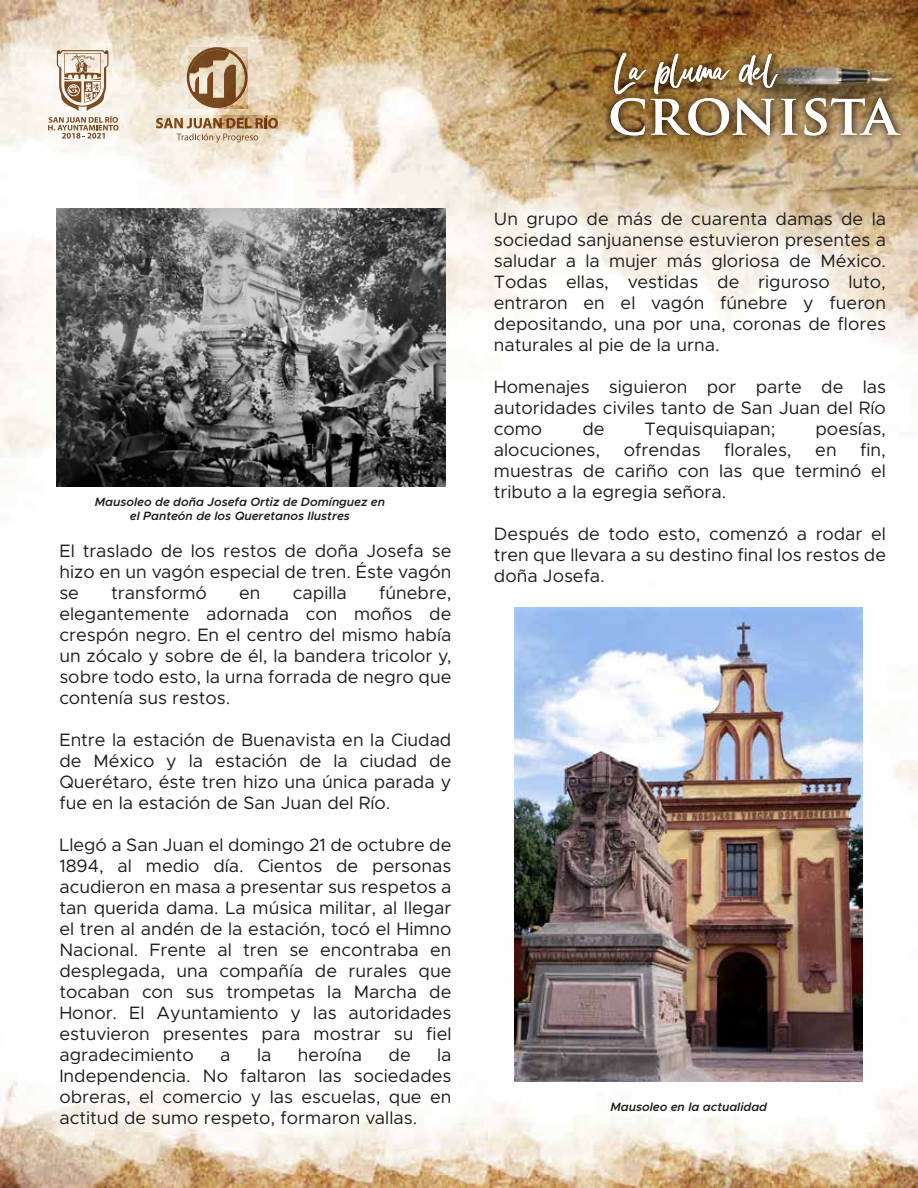
<style>
.page{position:relative;width:918px;height:1188px;background:#fff}
.page>*{position:absolute;margin:0;border:0;box-sizing:border-box;transform-origin:0 0}
.t1{font:78.9px "Display Clean";color:#fff}
.t2{font:700 55.95px "Trajan Pro";color:#fff}
.t3{font:18px/21px "Metropolis";color:#1d1d1b;text-align:justify}
.t4{font:italic 600 12.15px/14.5px "Metropolis";color:#1d1d1b;text-align:center}
</style>
<div class="page">
<img style="left:0;top:0;width:918px;height:1188px">
<img style="left:601px;top:16px;width:190px;height:57px">
<img style="left:595px;top:73px;width:318px;height:91px">
<svg style="left:48px;top:50px;width:71px;height:89px"></svg>
<svg style="left:156px;top:116px;width:122px;height:27px;background:#ceb598"></svg>
<svg style="left:187px;top:47px;width:60px;height:61px;background:#b19270"></svg>
<img style="left:57px;top:209px;width:389px;height:277px">
<img style="left:515px;top:608px;width:348px;height:473px">
<p class="t4" style="left:95px;top:494px;width:292px">Mausoleo de doña Josefa Ortiz de Domínguez en el Panteón de los Queretanos Ilustres</p>
<p class="t3" style="left:59px;top:540px;width:394px">El traslado de los restos de doña Josefa se hizo en un vagón especial de tren. Éste vagón se</p>
<p class="t3" style="left:59px;top:582px;width:394px;text-indent:320px">fúnebre, elegantemente adornada con moños de crespón negro. En el centro del mismo había un zócalo y sobre de él, la bandera tricolor y, sobre todo esto, la urna forrada de negro que contenía sus restos.</p>
<p class="t3" style="left:59px;top:729px;width:394px">Entre la estación de Buenavista en la Ciudad de México y la estación de la ciudad de Querétaro, éste tren hizo una única parada y fue en la estación de San Juan del Río.</p>
<p class="t3" style="left:59px;top:834px;width:394px">Llegó a San Juan el domingo 21 de octubre de 1894, al medio día. Cientos de personas acudieron en masa a presentar sus respetos a tan querida dama. La música militar, al llegar el tren al andén de la estación, tocó el Himno Nacional. Frente al tren se encontraba en desplegada, una compañía de rurales que tocaban con sus trompetas la Marcha de Honor. El Ayuntamiento y las autoridades estuvieron presentes para mostrar su fiel agradecimiento</p>
<p class="t3" style="left:111px;top:582px;width:97px">transformó</p>
<p class="t3" style="left:239px;top:582px;width:23px">en</p>
<p class="t3" style="left:293px;top:582px;width:56px">capilla</p>
<p class="t4" style="left:52px;top:727px;width:260px">Templo de Santa Catalina de Siena en la</p>
<p class="t3" style="left:220px;top:1044px;width:12px">a</p>
<p class="t3" style="left:257px;top:1044px;width:16px">la</p>
<p class="t3" style="left:298px;top:1044px;width:66px">heroína</p>
<p class="t3" style="left:389px;top:1044px;width:24px">de</p>
<p class="t3" style="left:59px;top:1044px;width:394px;text-indent:378px">la Independencia. No faltaron las sociedades obreras, el comercio y las escuelas, que en actitud de sumo respeto, formaron vallas.</p>
<p class="t4" style="left:52px;top:1075px;width:247px">Catalina de Siena en la Ciudad de México</p>
<h1 class="t1" style="left:614px;top:48px;width:165px">La pluma del</h1>
<h2 class="t2" style="left:608px;top:80px;width:291px">CRONISTA</h2>
<p class="t3" style="left:494px;top:208px;width:394px">Un grupo de más de cuarenta damas de la sociedad sanjuanense estuvieron presentes a saludar a la mujer más gloriosa de México.<br>Todas ellas, vestidas de riguroso luto, entraron en el vagón fúnebre y fueron depositando, una por una, coronas de flores naturales al pie de la urna.</p>
<p class="t3" style="left:494px;top:376px;width:394px">Homenajes siguieron por parte de las autoridades civiles tanto de San Juan del Río como</p>
<p class="t3" style="left:582px;top:418px;width:24px">de</p>
<p class="t3" style="left:645px;top:418px;width:132px">Tequisquiapan;</p>
<p class="t3" style="left:815px;top:418px;width:72px">poesías,</p>
<p class="t3" style="left:494px;top:439px;width:108px">alocuciones,</p>
<p class="t3" style="left:624px;top:439px;width:78px">ofrendas</p>
<p class="t3" style="left:724px;top:439px;width:69px">florales,</p>
<p class="t3" style="left:815px;top:439px;width:23px">en</p>
<p class="t3" style="left:494px;top:439px;width:394px;text-indent:366px">fin, muestras de cariño con las que terminó el tributo a la egregia señora.</p>
<p class="t3" style="left:494px;top:523px;width:394px">Después de todo esto, comenzó a rodar el tren que llevara a su destino final los restos de doña Josefa.</p>
<p class="t4" style="left:611px;top:1099px;width:158px">Mausoleo en la actualidad</p>
</div>
